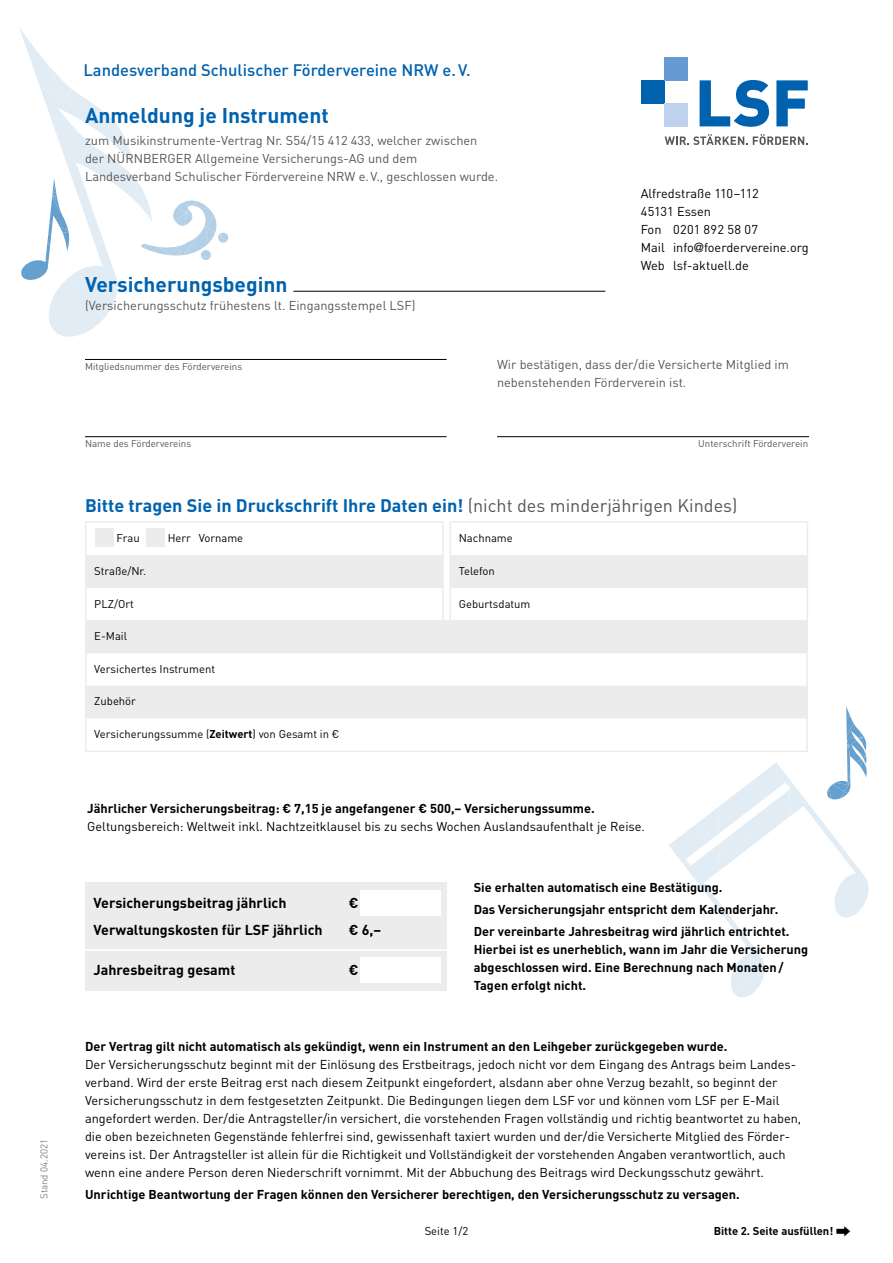
<style>
.page{position:relative;width:893px;height:1263px;background:#fff}
.page>*{position:absolute;margin:0;border:0;box-sizing:border-box;transform-origin:0 0}
.t1{font:700 21px "DIN Pro";color:#0062ae}
.t2{font:700 18px "DIN Pro";color:#0062ae}
.t3{font:500 16.5px "DIN Pro";color:#0062ae}
.t4{font:700 14.25px "DIN Pro";color:#000}
.t5{font:12.75px/18px "DIN Pro";color:#000}
.t6{font:700 12.75px/18px "DIN Pro";color:#000}
.t7{font:12.75px/18px "DIN Pro";color:#565656}
.t8{font:12.75px "DIN Pro";letter-spacing:.025em;color:#000}
.t9{font:11.25px "DIN Pro";color:#000}
.t10{font:700 11.25px "DIN Pro";color:#000}
.t11{font:9.75px "DIN Pro";color:#565656}
.t12{font:300 9.75px "DIN Pro";color:#565656}
.s1{font-family:"Helvetica Neue"}
.s2{font-weight:400;color:#565656}
.s3{font-weight:700}
.s4{font-family:"Koz Min Pr 6 N";font-weight:400;font-size:15px}
</style>
<div class="page">
<svg style="left:665px;top:134px;width:143px;height:11px"></svg>
<svg style="left:700px;top:80px;width:69px;height:47px"></svg>
<svg style="left:776px;top:80px;width:32px;height:46px"></svg>
<div style="left:642px;top:80px;width:23px;height:23px;background:#0062ae"></div>
<div style="left:665px;top:103px;width:23px;height:23px;background:#bed1ed"></div>
<div style="left:665px;top:57px;width:23px;height:23px;background:#659ad2"></div>
<hr style="left:293px;top:291px;width:312px;height:1px;background:#000">
<div style="left:86px;top:555px;width:357px;height:33px;background:#ececed"></div>
<hr style="left:85px;top:521px;width:359px;height:2px;background:#ececed">
<hr style="left:85px;top:523px;width:2px;height:32px;background:#ececed">
<hr style="left:85px;top:555px;width:2px;height:33px;background:#ececed">
<hr style="left:85px;top:588px;width:2px;height:32px;background:#ececed">
<hr style="left:442px;top:523px;width:2px;height:32px;background:#ececed">
<hr style="left:442px;top:555px;width:2px;height:33px;background:#ececed">
<hr style="left:442px;top:588px;width:2px;height:32px;background:#ececed">
<div style="left:450px;top:555px;width:357px;height:33px;background:#ececed"></div>
<hr style="left:449px;top:521px;width:359px;height:2px;background:#ececed">
<hr style="left:449px;top:523px;width:2px;height:32px;background:#ececed">
<hr style="left:449px;top:555px;width:2px;height:33px;background:#ececed">
<hr style="left:449px;top:588px;width:2px;height:32px;background:#ececed">
<hr style="left:807px;top:523px;width:1px;height:32px;background:#ececed">
<hr style="left:807px;top:555px;width:1px;height:33px;background:#ececed">
<hr style="left:807px;top:588px;width:1px;height:32px;background:#ececed">
<svg style="left:87px;top:620px;width:719px;height:98px;fill:#ececed"></svg>
<hr style="left:85px;top:620px;width:2px;height:32px;background:#ececed">
<hr style="left:85px;top:653px;width:2px;height:33px;background:#ececed">
<hr style="left:85px;top:686px;width:2px;height:32px;background:#ececed">
<hr style="left:85px;top:718px;width:2px;height:33px;background:#ececed">
<hr style="left:806px;top:620px;width:2px;height:32px;background:#ececed">
<hr style="left:806px;top:653px;width:2px;height:33px;background:#ececed">
<hr style="left:806px;top:686px;width:2px;height:32px;background:#ececed">
<hr style="left:85px;top:751px;width:723px;height:1px;background:#ececed">
<hr style="left:85px;top:652px;width:723px;height:1px;background:#ececed">
<div style="left:95px;top:529px;width:18px;height:18px;background:#ececed"></div>
<div style="left:146px;top:529px;width:18px;height:18px;background:#ececed"></div>
<hr style="left:85px;top:359px;width:362px;height:1px;background:#000">
<hr style="left:85px;top:436px;width:362px;height:1px;background:#000">
<hr style="left:497px;top:436px;width:312px;height:1px;background:#000">
<svg style="left:19px;top:28px;width:210px;height:309px"></svg>
<svg style="left:669px;top:706px;width:200px;height:292px"></svg>
<div style="left:85px;top:882px;width:361px;height:108px;background:#ececed"></div>
<div style="left:360px;top:890px;width:81px;height:26px;background:#fff"></div>
<div style="left:360px;top:957px;width:81px;height:25px;background:#fff"></div>
<hr style="left:83px;top:949px;width:365px;height:2px;background:#fff">
<p class="t12" style="left:37px;top:1199px;width:61px;rotate:-90deg">Stand 04.2021</p>
<p class="t3" style="left:83px;top:59px;width:389px">Landesverband Schulischer Fördervereine NRW e.V.</p>
<p class="t1" style="left:85px;top:101px;width:245px">Anmeldung je Instrument</p>
<p class="t7" style="left:85px;top:131px;width:415px">zum Musikinstrumente-Vertrag Nr. S54/15 412 433, welcher zwischen der NÜRNBERGER Allgemeine Versicherungs-AG und dem<br>Landesverband Schulischer Fördervereine NRW e.V., geschlossen wurde.</p>
<p class="t1" style="left:85px;top:270px;width:204px">Versicherungsbeginn</p>
<p class="t7" style="left:85px;top:295px;width:332px">(Versicherungsschutz frühestens lt. Eingangsstempel LSF)</p>
<p class="t5" style="left:641px;top:183px;width:119px">Alfredstraße 110–112</p>
<p class="t5" style="left:641px;top:201px;width:72px">45131 Essen</p>
<p class="t8" style="left:641px;top:220px;width:119px">Fon 0201 892 58 07</p>
<p class="t5" style="left:641px;top:237px;width:169px">Mail info<span class="s1">@</span>foerdervereine.org</p>
<p class="t5" style="left:641px;top:255px;width:110px">Web lsf-aktuell.de</p>
<p class="t11" style="left:85px;top:360px;width:159px">Mitgliedsnummer des Fördervereins</p>
<p class="t7" style="left:497px;top:355px;width:293px">Wir bestätigen, dass der/die Versicherte Mitglied im nebenstehenden Förderverein ist.</p>
<p class="t11" style="left:85px;top:437px;width:108px">Name des Fördervereins</p>
<p class="t11" style="left:698px;top:437px;width:111px">Unterschrift Förderverein</p>
<p class="t2" style="left:85px;top:493px;width:654px">Bitte tragen Sie in Druckschrift Ihre Daten ein! <span class="s2">(nicht des minderjährigen Kindes)</span></p>
<p class="t9" style="left:117px;top:530px;width:25px">Frau</p>
<p class="t9" style="left:168px;top:530px;width:25px">Herr</p>
<p class="t9" style="left:199px;top:530px;width:46px">Vorname</p>
<p class="t9" style="left:459px;top:530px;width:56px">Nachname</p>
<p class="t9" style="left:459px;top:563px;width:37px">Telefon</p>
<p class="t9" style="left:459px;top:596px;width:73px">Geburtsdatum</p>
<p class="t9" style="left:94px;top:563px;width:53px">Straße/Nr.</p>
<p class="t9" style="left:94px;top:596px;width:41px">PLZ/Ort</p>
<p class="t9" style="left:94px;top:628px;width:34px">E-Mail</p>
<p class="t9" style="left:94px;top:661px;width:122px">Versichertes Instrument</p>
<p class="t9" style="left:94px;top:694px;width:43px">Zubehör</p>
<p class="t9" style="left:94px;top:727px;width:247px">Versicherungssumme (<span class="s3">Zeitwert</span>) von Gesamt in €</p>
<p class="t6" style="left:87px;top:799px;width:509px">Jährlicher Versicherungsbeitrag: € 7,15 je angefangener € 500,– Versicherungssumme.</p>
<p class="t5" style="left:87px;top:817px;width:559px">Geltungsbereich: Weltweit inkl. Nachtzeitklausel bis zu sechs Wochen Auslandsaufenthalt je Reise.</p>
<p class="t4" style="left:94px;top:893px;width:195px">Versicherungsbeitrag jährlich</p>
<p class="t4" style="left:349px;top:893px;width:11px">€</p>
<p class="t4" style="left:94px;top:920px;width:231px">Verwaltungskosten für LSF jährlich</p>
<p class="t4" style="left:349px;top:920px;width:34px">€ 6,–</p>
<p class="t4" style="left:94px;top:960px;width:143px">Jahresbeitrag gesamt</p>
<p class="t4" style="left:349px;top:960px;width:11px">€</p>
<p class="t6" style="left:474px;top:877px;width:250px">Sie erhalten automatisch eine Bestätigung.</p>
<p class="t6" style="left:474px;top:900px;width:306px">Das Versicherungsjahr entspricht dem Kalenderjahr.</p>
<p class="t6" style="left:474px;top:922px;width:336px">Der vereinbarte Jahresbeitrag wird jährlich entrichtet.<br>Hierbei ist es unerheblich, wann im Jahr die Versicherung abgeschlossen wird. Eine Berechnung nach Monaten/ Tagen erfolgt nicht.</p>
<p class="t6" style="left:85px;top:1037px;width:644px">Der Vertrag gilt nicht automatisch als gekündigt, wenn ein Instrument an den Leihgeber zurückgegeben wurde.</p>
<p class="t5" style="left:85px;top:1055px;width:718px">Der Versicherungsschutz beginnt mit der Einlösung des Erstbeitrags, jedoch nicht vor dem Eingang des Antrags beim Landes&shy;verband. Wird der erste Beitrag erst nach diesem Zeitpunkt eingefordert, alsdann aber ohne Verzug bezahlt, so beginnt der Versicherungsschutz in dem festgesetzten Zeitpunkt. Die Bedingungen liegen dem LSF vor und können vom LSF per E-Mail angefordert werden. Der/die Antragsteller/in versichert, die vorstehenden Fragen vollständig und richtig beantwortet zu haben, die oben bezeichneten Gegenstände fehlerfrei sind, gewissenhaft taxiert wurden und der/die Versicherte Mitglied des Förder&shy;vereins ist. Der Antragsteller ist allein für die Richtigkeit und Vollständigkeit der vorstehenden Angaben verantwortlich, auch wenn eine andere Person deren Niederschrift vornimmt. Mit der Abbuchung des Beitrags wird Deckungsschutz gewährt.</p>
<p class="t6" style="left:85px;top:1185px;width:656px">Unrichtige Beantwortung der Fragen können den Versicherer berechtigen, den Versicherungsschutz zu versagen.</p>
<p class="t9" style="left:425px;top:1223px;width:45px">Seite 1/2</p>
<p class="t10" style="left:714px;top:1223px;width:139px">Bitte 2. Seite ausfüllen! <span class="s4">➡</span></p>
</div>
